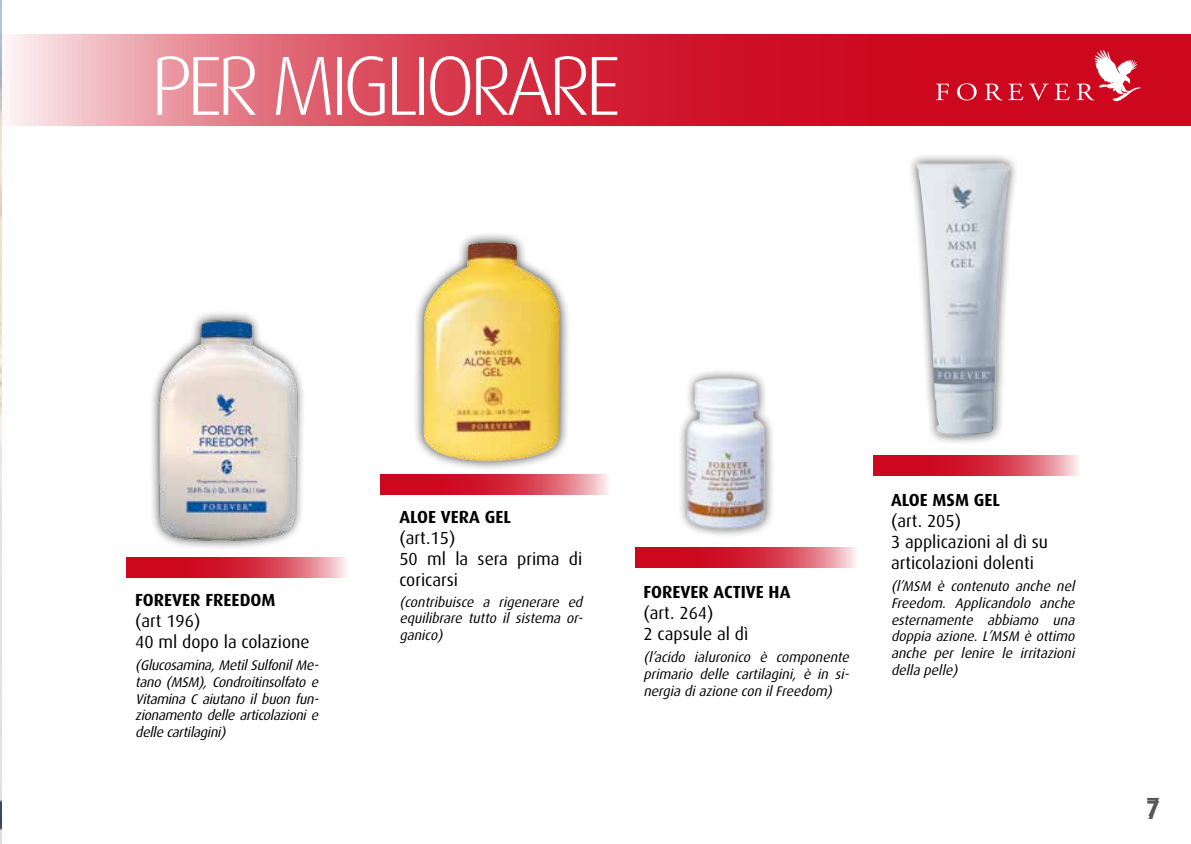
<style>
.page{position:relative;width:1191px;height:844px;background:#fff}
.page>*{position:absolute;margin:0;border:0;box-sizing:border-box;transform-origin:0 0}
.t1{font:300 84px "Dax";letter-spacing:-.075em;color:#fff}
.t2{font:500 26.25px "Dax";color:#58585a}
.t3{font:17.5px/21px "Dax";color:#000}
.t4{font:700 17.5px "Dax";color:#000}
.t5{font:italic 14px/16.8px "Dax";color:#000;text-align:justify}
</style>
<div class="page">
<img style="left:0;top:0;width:1px;height:843px">
<svg style="left:0;top:34px;width:1191px;height:92px;background:#d84153"></svg>
<svg style="left:936px;top:84px;width:12px;height:16px"></svg>
<svg style="left:957px;top:83px;width:19px;height:17px"></svg>
<svg style="left:984px;top:84px;width:18px;height:16px"></svg>
<svg style="left:1008px;top:84px;width:40px;height:16px"></svg>
<svg style="left:1054px;top:84px;width:15px;height:16px"></svg>
<svg style="left:1076px;top:49px;width:65px;height:53px"></svg>
<svg style="left:126px;top:557px;width:220px;height:20px;background:#d73b4e"></svg>
<svg style="left:380px;top:474px;width:228px;height:20px;background:#d73c4e"></svg>
<svg style="left:635px;top:547px;width:221px;height:20px;background:#d73c4e"></svg>
<svg style="left:873px;top:455px;width:206px;height:20px;background:#d73c4e"></svg>
<div style="left:413px;top:231px;width:158px;height:240px;background:#000;opacity:.75"></div>
<img style="left:436px;top:241px;width:57px;height:49px">
<div style="left:149px;top:310px;width:157px;height:240px;background:#000;opacity:.75"></div>
<img style="left:149px;top:312px;width:157px;height:234px">
<img style="left:680px;top:371px;width:93px;height:165px">
<div style="left:906px;top:153px;width:113px;height:292px;background:#000;opacity:.75"></div>
<img style="left:916px;top:160px;width:103px;height:285px">
<h1 class="t1" style="left:150px;top:40px;width:472px">PER MIGLIORARE</h1>
<p class="t4" style="left:135px;top:589px;width:142px">FOREVER FREEDOM</p>
<p class="t3" style="left:135px;top:610px;width:176px">(art 196)<br>40 ml dopo la colazione</p>
<p class="t5" style="left:135px;top:656px;width:188px">(Glucosamina,MetilSulfonilMe&shy;tano (MSM), Condroitinsolfato e Vitamina C aiutano il buon fun&shy;zionamento delle articolazioni e delle cartilagini)</p>
<p class="t4" style="left:399px;top:507px;width:113px">ALOE VERA GEL</p>
<p class="t3" style="left:399px;top:527px;width:184px">(art.15)<br>50 ml la sera prima di coricarsi</p>
<p class="t5" style="left:399px;top:593px;width:188px">(contribuisce a rigenerare ed equilibrare tutto il sistema or&shy;ganico)</p>
<p class="t4" style="left:643px;top:581px;width:148px">FOREVER ACTIVE HA</p>
<p class="t3" style="left:643px;top:602px;width:106px">(art. 264)<br>2 capsule al dì</p>
<p class="t5" style="left:643px;top:648px;width:210px">(l’acido ialuronico è componente primario delle cartilagini, è in si&shy;nergia diazione con ilFreedom)</p>
<p class="t4" style="left:891px;top:489px;width:110px">ALOE MSM GEL</p>
<p class="t3" style="left:891px;top:510px;width:158px">(art. 205)<br>3 applicazioni al dì su articolazioni dolenti</p>
<p class="t5" style="left:891px;top:577px;width:188px">(l’MSM è contenuto anche nel Freedom. Applicandolo anche esternamente abbiamo una doppia azione. L’MSM è ottimo anche per lenire le irritazioni della pelle)</p>
<h2 class="t2" style="left:1145px;top:794px;width:16px">7</h2>
</div>
